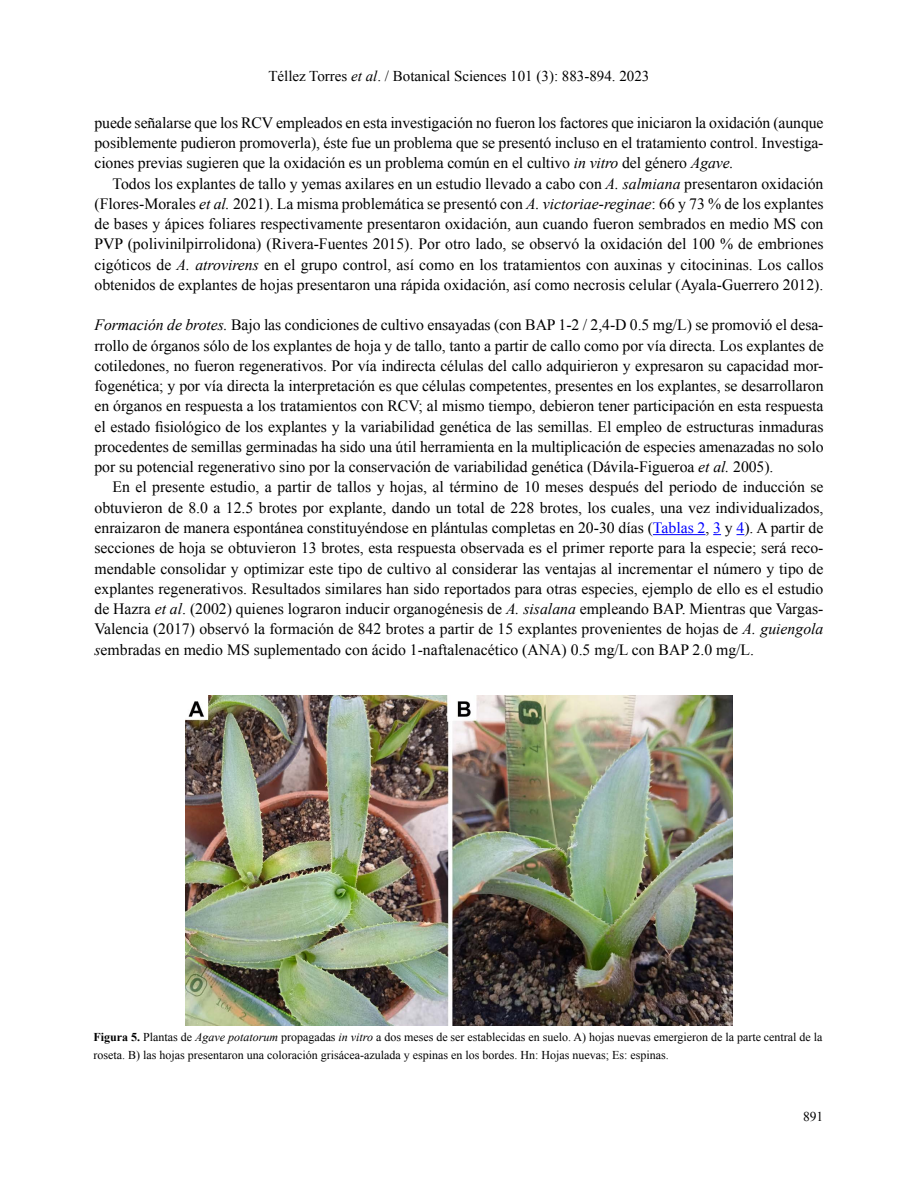
<style>
.page{position:relative;width:918px;height:1188px;background:#fff}
.page>*{position:absolute;margin:0;border:0;box-sizing:border-box;transform-origin:0 0}
.t1{font:15.75px/20.2px "Times New Roman";letter-spacing:-.005em;color:#000;text-align:justify}
.t2{font:15px "Times New Roman";color:#000}
.t3{font:13.5px "Times New Roman";color:#000}
.t4{font:12px/18px "Times New Roman";color:#000}
.s1{font-style:italic}
.s2{color:#00f}
.s3{font-weight:700}
</style>
<div class="page">
<hr style="left:653px;top:534px;width:52px;height:1px;background:#00f">
<img style="left:185px;top:695px;width:548px;height:330px">
<p class="t2" style="left:268px;top:66px;width:383px">Téllez Torres <span class="s1">et al</span>. / Botanical Sciences 101 (3): 883-894. 2023</p>
<p class="t1" style="left:94px;top:112px;width:731px">puede señalarse que los RCV empleados en esta investigación no fueron los factores que iniciaron la oxidación (aunque posiblemente pudieron promoverla), éste fue un problema que se presentó incluso en el tratamiento control. Investiga&shy;ciones previas sugieren que la oxidación es un problema común en el cultivo <span class="s1">in vitro</span> del género <span class="s1">Agave.</span></p>
<p class="t1" style="left:94px;top:173px;width:731px;text-indent:18px">Todos los explantes de tallo y yemas axilares en un estudio llevado a cabo con <span class="s1">A. salmiana</span> presentaron oxidación (Flores-Morales <span class="s1">et al.</span> 2021). La misma problemática se presentó con <span class="s1">A. victoriae-reginae</span>: 66 y 73 % de los explantes de bases y ápices foliares respectivamente presentaron oxidación, aun cuando fueron sembrados en medio MS con PVP (polivinilpirrolidona) (Rivera-Fuentes 2015). Por otro lado, se observó la oxidación del 100 % de embriones cigóticos de <span class="s1">A. atrovirens</span> en el grupo control, así como en los tratamientos con auxinas y citocininas. Los callos obtenidos de explantes de hojas presentaron una rápida oxidación, así como necrosis celular (Ayala-Guerrero 2012).</p>
<p class="t1" style="left:94px;top:315px;width:731px"><span class="s1">Formación de brotes.</span> Bajo las condiciones de cultivo ensayadas (con BAP 1-2 / 2,4-D 0.5 mg/L) se promovió el desa&shy;rrollo de órganos sólo de los explantes de hoja y de tallo, tanto a partir de callo como por vía directa. Los explantes de cotiledones, no fueron regenerativos. Por vía indirecta células del callo adquirieron y expresaron su capacidad mor&shy;fogenética; y por vía directa la interpretación es que células competentes, presentes en los explantes, se desarrollaron en órganos en respuesta a los tratamientos con RCV; al mismo tiempo, debieron tener participación en esta respuesta el estado fisiológico de los explantes y la variabilidad genética de las semillas. El empleo de estructuras inmaduras procedentes de semillas germinadas ha sido una útil herramienta en la multiplicación de especies amenazadas no solo por su potencial regenerativo sino por la conservación de variabilidad genética (Dávila-Figueroa <span class="s1">et al.</span> 2005).</p>
<p class="t1" style="left:94px;top:477px;width:731px;text-indent:18px">En el presente estudio, a partir de tallos y hojas, al término de 10 meses después del periodo de inducción se obtuvieron de 8.0 a 12.5 brotes por explante, dando un total de 228 brotes, los cuales, una vez individualizados, enraizaron de manera espontánea constituyéndose en plántulas completas en 20-30 días (<span class="s2">Tablas 2</span>, <span class="s2">3</span> y <span class="s2">4</span>). A partir de secciones de hoja se obtuvieron 13 brotes, esta respuesta observada es el primer reporte para la especie; será reco&shy;mendable consolidar y optimizar este tipo de cultivo al considerar las ventajas al incrementar el número y tipo de explantes regenerativos. Resultados similares han sido reportados para otras especies, ejemplo de ello es el estudio de Hazra <span class="s1">et al</span>. (2002) quienes lograron inducir organogénesis de <span class="s1">A. sisalana</span> empleando BAP. Mientras que Vargas-Valencia (2017) observó la formación de 842 brotes a partir de 15 explantes provenientes de hojas de <span class="s1">A. guiengola s</span>embradas en medio MS suplementado con ácido 1-naftalenacético (ANA) 0.5 mg/L con BAP 2.0 mg/L.</p>
<p class="t4" style="left:94px;top:1028px;width:731px"><span class="s3">Figura 5.</span> Plantas de <span class="s1">Agave potatorum</span> propagadas <span class="s1">in vitro</span> a dos meses de ser establecidas en suelo. A) hojas nuevas emergieron de la parte central de la roseta. B) las hojas presentaron una coloración grisácea-azulada y espinas en los bordes. Hn: Hojas nuevas; Es: espinas.</p>
<p class="t3" style="left:803px;top:1107px;width:22px">891</p>
</div>
